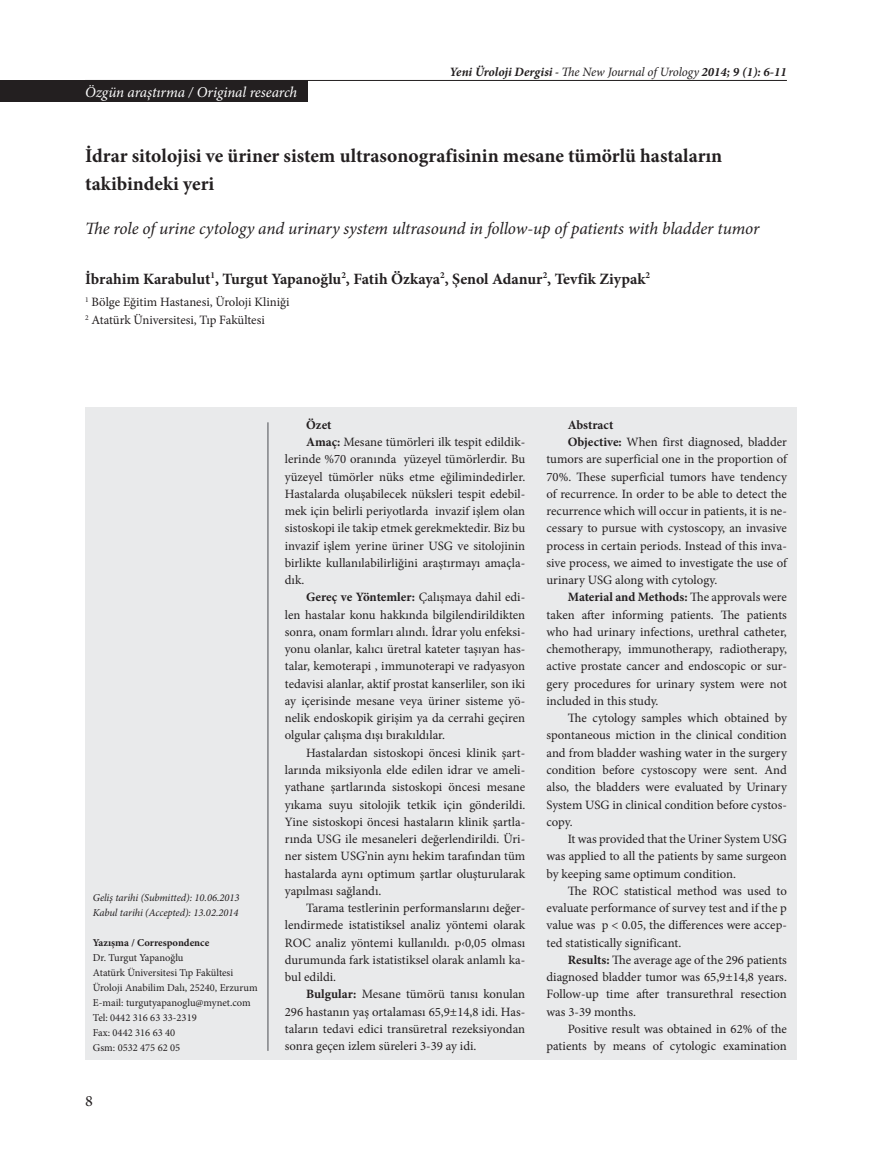
<style>
.page{position:relative;width:872px;height:1170px;background:#fff}
.page>*{position:absolute;margin:0;border:0;box-sizing:border-box;transform-origin:0 0}
.t1{font:700 19.5px/28.5px "Minion Pro";color:#231f20}
.t2{font:italic 17.25px "Minion Pro";letter-spacing:-.01em;color:#231f20}
.t3{font:16.5px "Arno Pro";color:#231f20}
.t4{font:700 15.75px "Minion Pro";color:#231f20}
.t5{font:italic 15px "Minion Pro";letter-spacing:-.01em;color:#fff}
.t6{font:12.75px/18px "Minion Pro";color:#231f20}
.t7{font:italic 700 12.75px "Minion Pro";color:#231f20}
.t8{font:700 12.75px "Minion Pro";color:#231f20}
.t9{font:10.5px/15px "Minion Pro";color:#231f20}
.t10{font:italic 10.5px/15px "Minion Pro";letter-spacing:-.005em;color:#231f20}
.t11{font:700 10.5px "Minion Pro";color:#231f20}
.s1{font-stretch:condensed}
.s2{font-weight:400}
.s3{font-weight:700}
</style>
<div class="page">
<hr style="left:85px;top:80px;width:702px;height:1px;background:#231f20">
<div style="left:0;top:80px;width:308px;height:22px;background:#231f20"></div>
<div style="left:85px;top:407px;width:712px;height:652px;background:#e9eaeb"></div>
<hr style="left:267px;top:422px;width:2px;height:628px;background:#808285">
<p class="t5" style="left:85px;top:81px;width:214px">Özgün araştırma / Original research</p>
<p class="t7" style="left:449px;top:63px;width:339px">Yeni Üroloji Dergisi <span class="s1">-</span> <span class="s2">The New Journal of Urology</span> 2014; 9 (1): 6-11</p>
<h1 class="t1" style="left:85px;top:141px;width:639px">İdrar sitolojisi ve üriner sistem ultrasonografisinin mesane tümörlü hastaların takibindeki yeri</h1>
<h2 class="t2" style="left:85px;top:216px;width:676px">The role of urine cytology and urinary system ultrasound in follow-up of patients with bladder tumor</h2>
<p class="t4" style="left:85px;top:267px;width:566px">İbrahim Karabulut<sup>1</sup>, Turgut Yapanoğlu<sup>2</sup>, Fatih Özkaya<sup>2</sup>, Şenol Adanur<sup>2</sup>, Tevfik Ziypak<sup>2</sup></p>
<p class="t6" style="left:85px;top:293px;width:206px"><sup>1</sup> Bölge Eğitim Hastanesi, Üroloji Kliniği<br><sup>2</sup> Atatürk Üniversitesi, Tıp Fakültesi</p>
<p class="t10" style="left:93px;top:889px;width:148px">Geliş tarihi (Submitted): 10.06.2013<br>Kabul tarihi (Accepted): 13.02.2014</p>
<p class="t11" style="left:93px;top:934px;width:118px">Yazışma / Correspondence</p>
<p class="t9" style="left:93px;top:949px;width:166px">Dr. Turgut Yapanoğlu<br>Atatürk Üniversitesi Tıp Fakültesi<br>Üroloji Anabilim Dalı, 25240, Erzurum<br>E-mail: turgutyapanoglu@mynet.com<br>Tel: 0442 316 63 33-2319<br>Fax: 0442 316 63 40<br>Gsm: 0532 475 62 05</p>
<p class="t3" style="left:85px;top:1091px;width:9px">8</p>
<p class="t8" style="left:306px;top:415px;width:27px">Özet</p>
<p class="t6" style="left:306px;top:433px;width:221px"><span class="s3">Amaç:</span> Mesane tümörleri ilk tespit edildik-</p>
<p class="t6" style="left:285px;top:450px;width:242px">lerinde %70 oranında yüzeyel tümörlerdir. Bu</p>
<p class="t6" style="left:285px;top:467px;width:242px">yüzeyel tümörler nüks etme eğilimindedirler.</p>
<p class="t6" style="left:285px;top:485px;width:242px">Hastalarda oluşabilecek nüksleri tespit edebil-</p>
<p class="t6" style="left:285px;top:502px;width:242px">mek için belirli periyotlarda invazif işlem olan</p>
<p class="t6" style="left:285px;top:519px;width:242px">sistoskopi ile takip etmek gerekmektedir. Biz bu</p>
<p class="t6" style="left:285px;top:536px;width:242px">invazif işlem yerine üriner USG ve sitolojinin</p>
<p class="t6" style="left:285px;top:554px;width:242px">birlikte kullanılabilirliğini araştırmayı amaçla-</p>
<p class="t6" style="left:285px;top:571px;width:21px">dık.</p>
<p class="t6" style="left:306px;top:588px;width:221px"><span class="s3">Gereç ve Yöntemler:</span> Çalışmaya dahil edi-</p>
<p class="t6" style="left:285px;top:605px;width:242px">len hastalar konu hakkında bilgilendirildikten</p>
<p class="t6" style="left:285px;top:623px;width:242px">sonra, onam formları alındı. İdrar yolu enfeksi-</p>
<p class="t6" style="left:285px;top:640px;width:242px">yonu olanlar, kalıcı üretral kateter taşıyan has-</p>
<p class="t6" style="left:285px;top:657px;width:242px">talar, kemoterapi , immunoterapi ve radyasyon</p>
<p class="t6" style="left:285px;top:674px;width:242px">tedavisi alanlar, aktif prostat kanserliler, son iki</p>
<p class="t6" style="left:285px;top:692px;width:242px">ay içerisinde mesane veya üriner sisteme yö-</p>
<p class="t6" style="left:285px;top:709px;width:242px">nelik endoskopik girişim ya da cerrahi geçiren</p>
<p class="t6" style="left:285px;top:726px;width:162px">olgular çalışma dışı bırakıldılar.</p>
<p class="t6" style="left:306px;top:743px;width:221px">Hastalardan sistoskopi öncesi klinik şart-</p>
<p class="t6" style="left:285px;top:761px;width:242px">larında miksiyonla elde edilen idrar ve ameli-</p>
<p class="t6" style="left:285px;top:778px;width:242px">yathane şartlarında sistoskopi öncesi mesane</p>
<p class="t6" style="left:285px;top:795px;width:242px">yıkama suyu sitolojik tetkik için gönderildi.</p>
<p class="t6" style="left:285px;top:812px;width:242px">Yine sistoskopi öncesi hastaların klinik şartla-</p>
<p class="t6" style="left:285px;top:830px;width:242px">rında USG ile mesaneleri değerlendirildi. Üri-</p>
<p class="t6" style="left:285px;top:847px;width:242px">ner sistem USG’nin aynı hekim tarafından tüm</p>
<p class="t6" style="left:285px;top:864px;width:242px">hastalarda aynı optimum şartlar oluşturularak</p>
<p class="t6" style="left:285px;top:881px;width:98px">yapılması sağlandı.</p>
<p class="t6" style="left:306px;top:899px;width:221px">Tarama testlerinin performanslarını değer-</p>
<p class="t6" style="left:285px;top:916px;width:242px">lendirmede istatistiksel analiz yöntemi olarak</p>
<p class="t6" style="left:285px;top:933px;width:242px">ROC analiz yöntemi kullanıldı. p‹0,05 olması</p>
<p class="t6" style="left:285px;top:950px;width:242px">durumunda fark istatistiksel olarak anlamlı ka-</p>
<p class="t6" style="left:285px;top:968px;width:53px">bul edildi.</p>
<p class="t6" style="left:306px;top:985px;width:221px"><span class="s3">Bulgular:</span> Mesane tümörü tanısı konulan</p>
<p class="t6" style="left:285px;top:1002px;width:242px">296 hastanın yaş ortalaması 65,9±14,8 idi. Has-</p>
<p class="t6" style="left:285px;top:1019px;width:242px">taların tedavi edici transüretral rezeksiyondan</p>
<p class="t6" style="left:285px;top:1037px;width:193px">sonra geçen izlem süreleri 3-39 ay idi.</p>
<p class="t8" style="left:568px;top:415px;width:47px">Abstract</p>
<p class="t6" style="left:568px;top:433px;width:221px"><span class="s3">Objective:</span> When first diagnosed, bladder</p>
<p class="t6" style="left:546px;top:450px;width:242px">tumors are superficial one in the proportion of</p>
<p class="t6" style="left:546px;top:467px;width:242px">70%. These superficial tumors have tendency</p>
<p class="t6" style="left:546px;top:485px;width:242px">of recurrence. In order to be able to detect the</p>
<p class="t6" style="left:546px;top:502px;width:242px">recurrence which will occur in patients, it is ne-</p>
<p class="t6" style="left:546px;top:519px;width:242px">cessary to pursue with cystoscopy, an invasive</p>
<p class="t6" style="left:546px;top:536px;width:242px">process in certain periods. Instead of this inva-</p>
<p class="t6" style="left:546px;top:554px;width:242px">sive process, we aimed to investigate the use of</p>
<p class="t6" style="left:546px;top:571px;width:172px">urinary USG along with cytology.</p>
<p class="t8" style="left:568px;top:588px;width:221px">Material and Methods: <span class="s2">The approvals were</span></p>
<p class="t6" style="left:546px;top:605px;width:242px">taken after informing patients. The patients</p>
<p class="t6" style="left:546px;top:623px;width:242px">who had urinary infections, urethral catheter,</p>
<p class="t6" style="left:546px;top:640px;width:242px">chemotherapy, immunotherapy, radiotherapy,</p>
<p class="t6" style="left:546px;top:657px;width:242px">active prostate cancer and endoscopic or sur-</p>
<p class="t6" style="left:546px;top:674px;width:242px">gery procedures for urinary system were not</p>
<p class="t6" style="left:546px;top:692px;width:113px">included in this study.</p>
<p class="t6" style="left:568px;top:709px;width:221px">The cytology samples which obtained by</p>
<p class="t6" style="left:546px;top:726px;width:242px">spontaneous miction in the clinical condition</p>
<p class="t6" style="left:546px;top:743px;width:242px">and from bladder washing water in the surgery</p>
<p class="t6" style="left:546px;top:761px;width:242px">condition before cystoscopy were sent. And</p>
<p class="t6" style="left:546px;top:778px;width:242px">also, the bladders were evaluated by Urinary</p>
<p class="t6" style="left:546px;top:795px;width:242px">System USG in clinical condition before cystos-</p>
<p class="t6" style="left:546px;top:812px;width:28px">copy.</p>
<p class="t6" style="left:568px;top:830px;width:221px">It was provided that the Uriner System USG</p>
<p class="t6" style="left:546px;top:847px;width:242px">was applied to all the patients by same surgeon</p>
<p class="t6" style="left:546px;top:864px;width:191px">by keeping same optimum condition.</p>
<p class="t6" style="left:568px;top:881px;width:221px">The ROC statistical method was used to</p>
<p class="t6" style="left:546px;top:899px;width:242px">evaluate performance of survey test and if the p</p>
<p class="t6" style="left:546px;top:916px;width:242px">value was p &lt; 0.05, the differences were accep-</p>
<p class="t6" style="left:546px;top:933px;width:136px">ted statistically significant.</p>
<p class="t6" style="left:568px;top:950px;width:221px"><span class="s3">Results:</span> The average age of the 296 patients</p>
<p class="t6" style="left:546px;top:968px;width:242px">diagnosed bladder tumor was 65,9±14,8 years.</p>
<p class="t6" style="left:546px;top:985px;width:242px">Follow-up time after transurethral resection</p>
<p class="t6" style="left:546px;top:1002px;width:91px">was 3-39 months.</p>
<p class="t6" style="left:568px;top:1019px;width:221px">Positive result was obtained in 62% of the</p>
<p class="t6" style="left:546px;top:1037px;width:242px">patients by means of cytologic examination</p>
</div>
